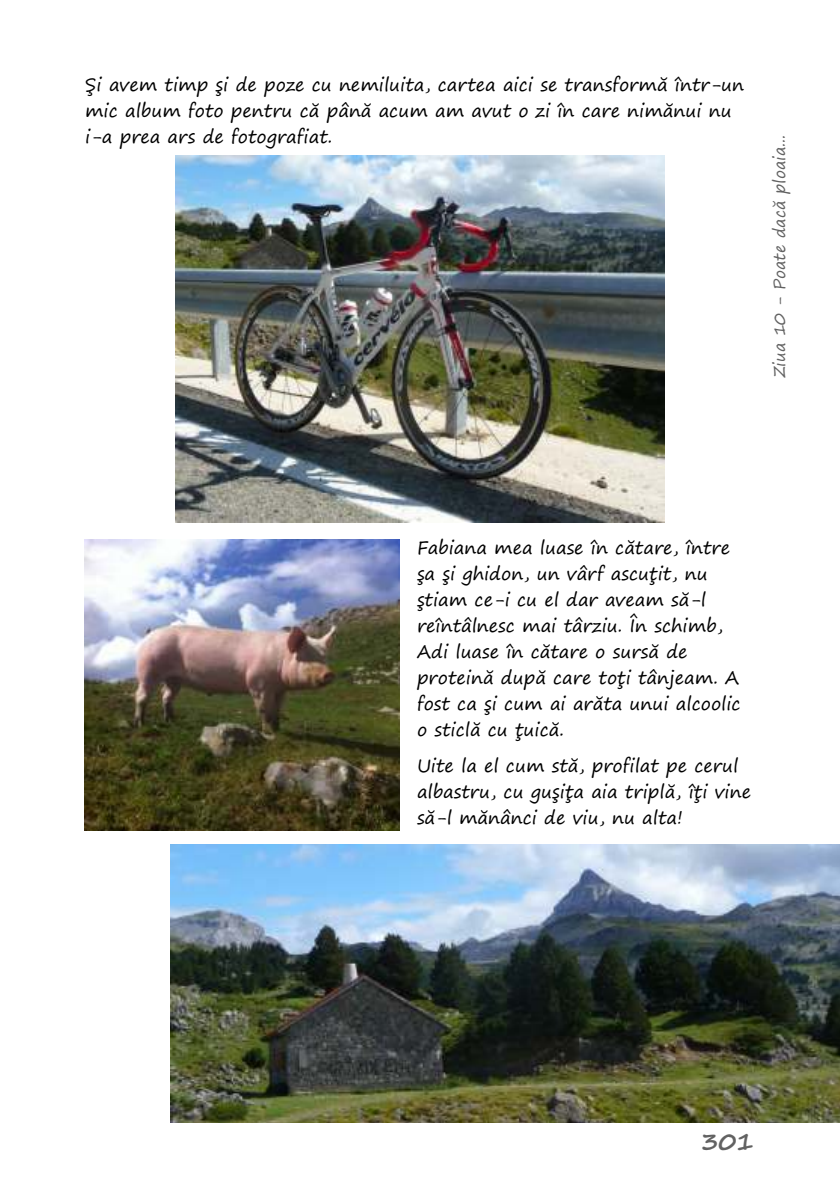
<style>
.page{position:relative;width:840px;height:1191px;background:#fff}
.page>*{position:absolute;margin:0;border:0;box-sizing:border-box;transform-origin:0 0}
.t1{font:700 24px "Segoe Print";color:#626262}
.t2{font:18px/26px "Segoe Print";color:#000}
.t3{font:16px "Segoe Print";color:#626262}
</style>
<div class="page">
<img style="left:175px;top:156px;width:489px;height:366px">
<img style="left:85px;top:539px;width:314px;height:291px">
<img style="left:170px;top:844px;width:669px;height:279px">
<p class="t2" style="left:85px;top:73px;width:660px">Şi avem timp şi de poze cu nemiluita, cartea aici se transformă într-un mic album foto pentru că până acum am avut o zi în care nimănui nu i-a prea ars de fotografiat.</p>
<p class="t3" style="left:771px;top:378px;width:245px;rotate:-90deg">Ziua 10 - Poate dacă ploaia...</p>
<p class="t2" style="left:417px;top:536px;width:325px">Fabiana mea luase în cătare, între şa şi ghidon, un vârf ascuţit, nu ştiam ce-i cu el dar aveam să-l reîntâlnesc mai târziu. În schimb,<br>Adi luase în cătare o sursă de proteină după care toţi tânjeam. A fost ca şi cum ai arăta unui alcoolic o sticlă cu ţuică.</p>
<p class="t2" style="left:417px;top:754px;width:335px">Uite la el cum stă, profilat pe cerul albastru, cu guşiţa aia triplă, îţi vine să-l mănânci de viu, nu alta!</p>
<h1 class="t1" style="left:700px;top:1130px;width:54px">301</h1>
</div>
